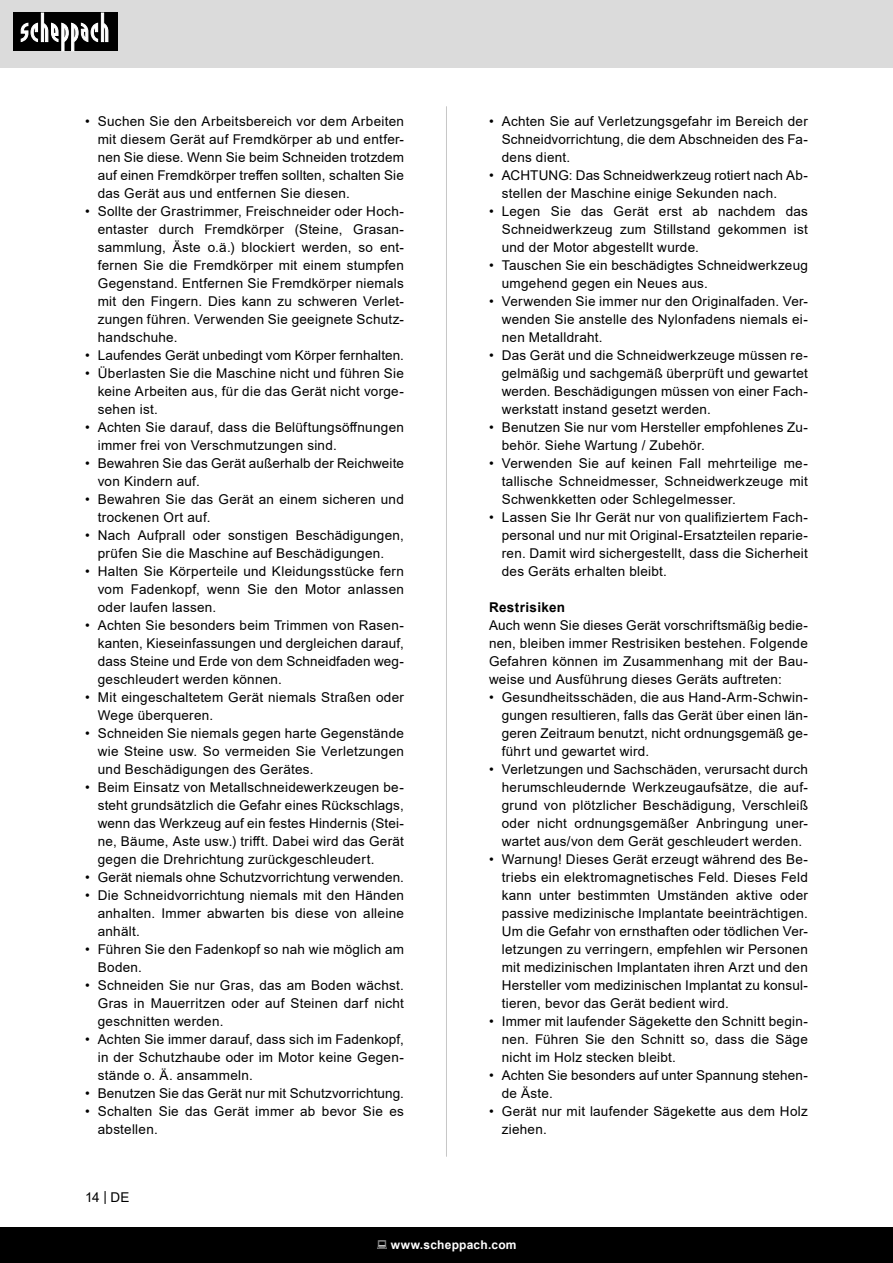
<style>
.page{position:relative;width:893px;height:1263px;background:#fff}
.page>*{position:absolute;margin:0;border:0;box-sizing:border-box;transform-origin:0 0}
.t1{font:13.5px/18px "Arial";letter-spacing:.02em;color:#000;text-align:justify}
.t2{font:700 13.5px "Arial";letter-spacing:.025em;color:#000}
.t3{font:700 12px "Arial";letter-spacing:.02em;color:#fff}
</style>
<div class="page">
<div style="left:0;top:0;width:893px;height:67px;background:#dbdbdb"></div>
<div style="left:0;top:1227px;width:893px;height:36px;background:#000"></div>
<div style="left:13px;top:13px;width:105px;height:38px;background:#000"></div>
<svg style="left:21px;top:13px;width:87px;height:38px"></svg>
<hr style="left:446px;top:106px;width:1px;height:1051px;background:#c7c7c7">
<p class="t1" style="left:98px;top:112px;width:308px;text-indent:-13px">• Suchen Sie den Arbeitsbereich vor dem Arbeiten mit diesem Gerät auf Fremdkörper ab und entfer&shy;nen Sie diese. Wenn Sie beim Schneiden trotzdem auf einen Fremdkörper treffen sollten, schalten Sie das Gerät aus und entfernen Sie diesen.</p>
<p class="t1" style="left:98px;top:202px;width:308px;text-indent:-13px">• Sollte der Grastrimmer, Freischneider oder Hoch&shy;entaster durch Fremdkörper (Steine, Grasan&shy;sammlung, Äste o.ä.) blockiert werden, so ent&shy;fernen Sie die Fremdkörper mit einem stumpfen Gegenstand. Entfernen Sie Fremdkörper niemals mit den Fingern. Dies kann zu schweren Verlet&shy;zungen führen. Verwenden Sie geeignete Schutz&shy;handschuhe.</p>
<p class="t1" style="left:85px;top:346px;width:320px">• Laufendes Gerät unbedingt vom Körper fernhalten.</p>
<p class="t1" style="left:98px;top:364px;width:308px;text-indent:-13px">• Überlasten Sie die Maschine nicht und führen Sie keine Arbeiten aus, für die das Gerät nicht vorge&shy;sehen ist.</p>
<p class="t1" style="left:98px;top:418px;width:308px;text-indent:-13px">• Achten Sie darauf, dass die Belüftungsöffnungen immer frei von Verschmutzungen sind.</p>
<p class="t1" style="left:98px;top:454px;width:308px;text-indent:-13px">• Bewahren Sie das Gerät außerhalb der Reichweite von Kindern auf.</p>
<p class="t1" style="left:98px;top:490px;width:308px;text-indent:-13px">• Bewahren Sie das Gerät an einem sicheren und trockenen Ort auf.</p>
<p class="t1" style="left:85px;top:526px;width:320px;text-align:center">• Nach Aufprall oder sonstigen Beschädigungen, prüfen Sie die Maschine auf Beschädigungen.</p>
<p class="t1" style="left:98px;top:562px;width:308px;text-indent:-13px">• Halten Sie Körperteile und Kleidungsstücke fern vom Fadenkopf, wenn Sie den Motor anlassen oder laufen lassen.</p>
<p class="t1" style="left:98px;top:616px;width:308px;text-indent:-13px">• Achten Sie besonders beim Trimmen von Rasen&shy;kanten, Kieseinfassungen und dergleichen darauf, dass Steine und Erde von dem Schneidfaden weg&shy;geschleudert werden können.</p>
<p class="t1" style="left:98px;top:688px;width:308px;text-indent:-13px">• Mit eingeschaltetem Gerät niemals Straßen oder<br>Wege überqueren.</p>
<p class="t1" style="left:98px;top:724px;width:308px;text-indent:-13px">• Schneiden Sie niemals gegen harte Gegenstände wie Steine usw. So vermeiden Sie Verletzungen und Beschädigungen des Gerätes.</p>
<p class="t1" style="left:98px;top:778px;width:308px;text-indent:-13px">• Beim Einsatz von Metallschneidewerkzeugen be&shy;steht grundsätzlich die Gefahr eines Rückschlags, wenn das Werkzeug auf ein festes Hindernis (Stei&shy;ne, Bäume, Aste usw.) trifft. Dabei wird das Gerät gegen die Drehrichtung zurückgeschleudert.</p>
<p class="t1" style="left:85px;top:868px;width:320px">• Gerät niemals ohne Schutzvorrichtung verwenden.</p>
<p class="t1" style="left:98px;top:886px;width:308px;text-indent:-13px">• Die Schneidvorrichtung niemals mit den Händen anhalten. Immer abwarten bis diese von alleine anhält.</p>
<p class="t1" style="left:98px;top:940px;width:308px;text-indent:-13px">• Führen Sie den Fadenkopf so nah wie möglich am<br>Boden.</p>
<p class="t1" style="left:98px;top:976px;width:308px;text-indent:-13px">• Schneiden Sie nur Gras, das am Boden wächst.<br>Gras in Mauerritzen oder auf Steinen darf nicht geschnitten werden.</p>
<p class="t1" style="left:98px;top:1030px;width:308px;text-indent:-13px">• Achten Sie immer darauf, dass sich im Fadenkopf, in der Schutzhaube oder im Motor keine Gegen&shy;stände o. Ä. ansammeln.</p>
<p class="t1" style="left:85px;top:1084px;width:320px">• Benutzen Sie das Gerät nur mit Schutzvorrichtung.</p>
<p class="t1" style="left:98px;top:1102px;width:308px;text-indent:-13px">• Schalten Sie das Gerät immer ab bevor Sie es abstellen.</p>
<p class="t1" style="left:85px;top:1188px;width:46px">14 | DE</p>
<p class="t1" style="left:502px;top:112px;width:308px;text-indent:-13px">• Achten Sie auf Verletzungsgefahr im Bereich der Schneidvorrichtung, die dem Abschneiden des Fa&shy;dens dient.</p>
<p class="t1" style="left:502px;top:166px;width:308px;text-indent:-13px">• ACHTUNG: Das Schneidwerkzeug rotiert nach Ab&shy;stellen der Maschine einige Sekunden nach.</p>
<p class="t1" style="left:502px;top:202px;width:308px;text-indent:-13px">• Legen Sie das Gerät erst ab nachdem das Schneidwerkzeug zum Stillstand gekommen ist und der Motor abgestellt wurde.</p>
<p class="t1" style="left:502px;top:256px;width:308px;text-indent:-13px">• Tauschen Sie ein beschädigtes Schneidwerkzeug umgehend gegen ein Neues aus.</p>
<p class="t1" style="left:502px;top:292px;width:308px;text-indent:-13px">• Verwenden Sie immer nur den Originalfaden. Ver&shy;wenden Sie anstelle des Nylonfadens niemals ei&shy;nen Metalldraht.</p>
<p class="t1" style="left:502px;top:346px;width:308px;text-indent:-13px">• Das Gerät und die Schneidwerkzeuge müssen re&shy;gelmäßig und sachgemäß überprüft und gewartet werden. Beschädigungen müssen von einer Fach&shy;werkstatt instand gesetzt werden.</p>
<p class="t1" style="left:502px;top:418px;width:308px;text-indent:-13px">• Benutzen Sie nur vom Hersteller empfohlenes Zu&shy;behör. Siehe Wartung / Zubehör.</p>
<p class="t1" style="left:502px;top:454px;width:308px;text-indent:-13px">• Verwenden Sie auf keinen Fall mehrteilige me&shy;tallische Schneidmesser, Schneidwerkzeuge mit Schwenkketten oder Schlegelmesser.</p>
<p class="t1" style="left:502px;top:508px;width:308px;text-indent:-13px">• Lassen Sie Ihr Gerät nur von qualifiziertem Fach&shy;personal und nur mit Original-Ersatzteilen reparie&shy;ren. Damit wird sichergestellt, dass die Sicherheit des Geräts erhalten bleibt.</p>
<p class="t2" style="left:489px;top:598px;width:78px">Restrisiken</p>
<p class="t1" style="left:489px;top:616px;width:320px">Auch wenn Sie dieses Gerät vorschriftsmäßig bedie&shy;nen, bleiben immer Restrisiken bestehen. Folgende Gefahren können im Zusammenhang mit der Bau&shy;weise und Ausführung dieses Geräts auftreten:</p>
<p class="t1" style="left:502px;top:688px;width:308px;text-indent:-13px">• Gesundheitsschäden, die aus Hand-Arm-Schwin&shy;gungen resultieren, falls das Gerät über einen län&shy;geren Zeitraum benutzt, nicht ordnungsgemäß ge&shy;führt und gewartet wird.</p>
<p class="t1" style="left:502px;top:760px;width:308px;text-indent:-13px">• Verletzungen und Sachschäden, verursacht durch herumschleudernde Werkzeugaufsätze, die auf&shy;grund von plötzlicher Beschädigung, Verschleiß oder nicht ordnungsgemäßer Anbringung uner&shy;wartet aus/von dem Gerät geschleudert werden.</p>
<p class="t1" style="left:502px;top:850px;width:308px;text-indent:-13px">• Warnung! Dieses Gerät erzeugt während des Be&shy;triebs ein elektromagnetisches Feld. Dieses Feld kann unter bestimmten Umständen aktive oder passive medizinische Implantate beeinträchtigen.<br>Um die Gefahr von ernsthaften oder tödlichen Ver&shy;letzungen zu verringern, empfehlen wir Personen mit medizinischen Implantaten ihren Arzt und den Hersteller vom medizinischen Implantat zu konsul&shy;tieren, bevor das Gerät bedient wird.</p>
<p class="t1" style="left:502px;top:1012px;width:308px;text-indent:-13px">• Immer mit laufender Sägekette den Schnitt begin&shy;nen. Führen Sie den Schnitt so, dass die Säge nicht im Holz stecken bleibt.</p>
<p class="t1" style="left:502px;top:1066px;width:308px;text-indent:-13px">• Achten Sie besonders auf unter Spannung stehen&shy;de Äste.</p>
<p class="t1" style="left:502px;top:1102px;width:308px;text-indent:-13px">• Gerät nur mit laufender Sägekette aus dem Holz ziehen.</p>
<p class="t3" style="left:391px;top:1236px;width:127px">www.scheppach.com</p>
</div>
